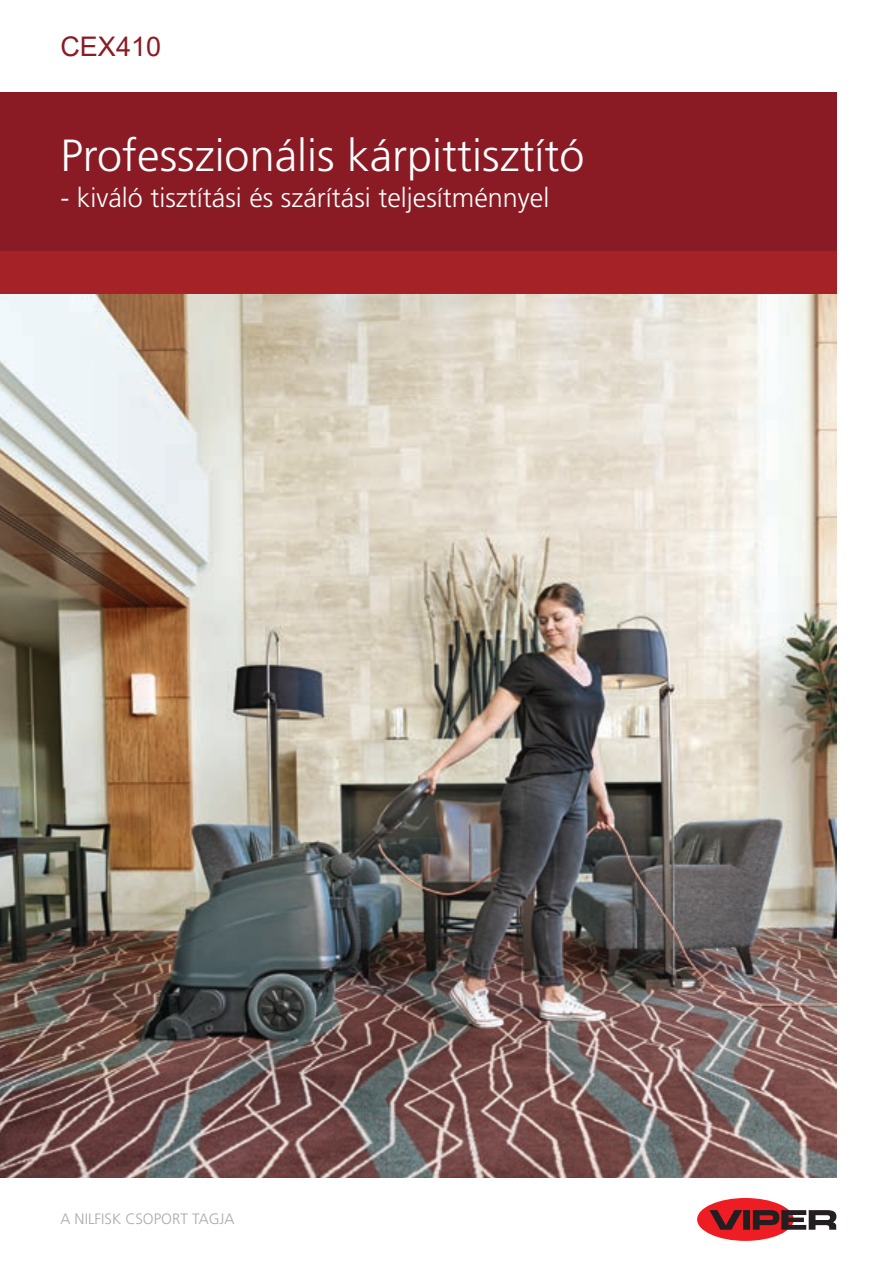
<style>
.page{position:relative;width:893px;height:1263px;background:#fff}
.page>*{position:absolute;margin:0;border:0;box-sizing:border-box;transform-origin:0 0}
.t1{font:300 45px "Frutiger LT Std";color:#fff}
.t2{font:300 27px "Frutiger LT Std";color:#fff}
.t3{font:27px "Arial";color:#8a1b24}
.t4{font:300 15px "Frutiger LT Std";color:#a8a9ad}
</style>
<div class="page">
<div style="left:697px;top:1198px;width:97px;height:43px;background:#ee1d23;border-radius:50%"></div>
<svg style="left:709px;top:1210px;width:127px;height:20px"></svg>
<div style="left:0;top:93px;width:836px;height:158px;background:#8a1b24"></div>
<img style="left:0;top:293px;width:836px;height:885px">
<div style="left:0;top:251px;width:836px;height:42px;background:#a52227"></div>
<p class="t3" style="left:60px;top:28px;width:102px">CEX410</p>
<h1 class="t1" style="left:60px;top:130px;width:526px">Professzionális kárpittisztító</h1>
<p class="t2" style="left:60px;top:182px;width:490px">- kiváló tisztítási és szárítási teljesítménnyel</p>
<p class="t4" style="left:60px;top:1210px;width:176px">A NILFISK CSOPORT TAGJA</p>
</div>
